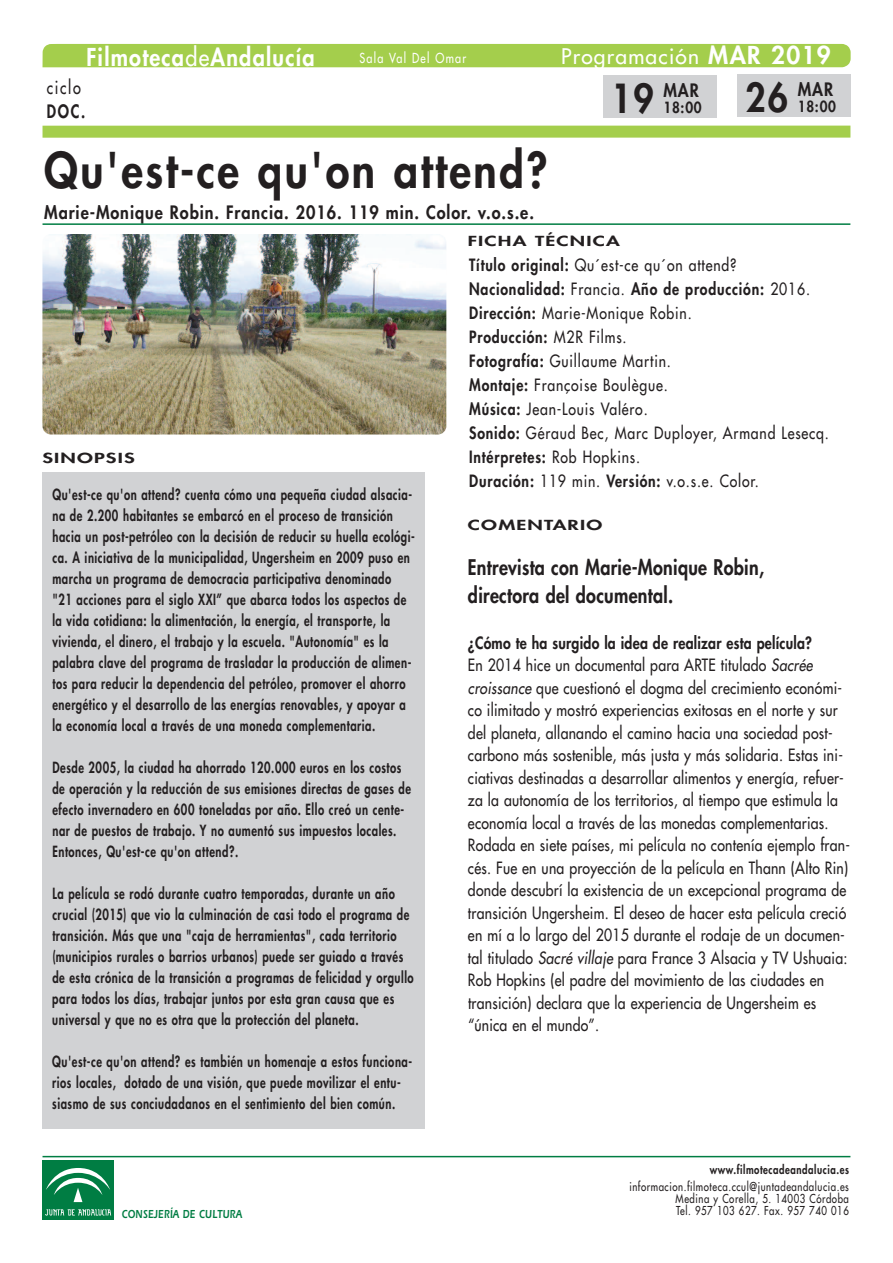
<style>
.page{position:relative;width:893px;height:1263px;background:#fff}
.page>*{position:absolute;margin:0;border:0;box-sizing:border-box;transform-origin:0 0}
.t1{font:800 48px "Futura LT";letter-spacing:.06em;color:#231f20;scale:.9 1}
.t2{font:800 39px "Futura LT";color:#231f20;scale:.9 1}
.t3{font:800 24px "Futura LT";letter-spacing:.06em;color:#fff;scale:.9 1}
.t4{font:800 21px/27.9px "Futura LT";letter-spacing:.015em;color:#231f20;scale:.85 1}
.t5{font:21px "Futura LT";letter-spacing:.06em;color:#fff}
.t6{font:800 18px "Futura LT";letter-spacing:.06em;color:#231f20;scale:.9 1}
.t7{font:18px "Futura LT";letter-spacing:.115em;color:#231f20;scale:.8 1}
.t8{font:800 18px "Futura LT";letter-spacing:.06em;color:#231f20;scale:.8 1}
.t9{font:16.5px/22.5px "Futura LT";letter-spacing:.015em;color:#231f20;scale:.85 1}
.t10{font:16.5px/24px "Futura LT";letter-spacing:.06em;color:#231f20;scale:.85 1}
.t11{font:800 15px/21px "Futura LT";letter-spacing:.045em;color:#231f20;scale:.75 1}
.t12{font:800 15px "Futura LT";letter-spacing:.045em;color:#231f20;scale:.9 1}
.t13{font:800 13.5px "Futura LT";letter-spacing:.06em;color:#231f20;scale:1.5 1}
.t14{font:13.5px "Futura LT";letter-spacing:.115em;color:#fff;scale:.8 1}
.t15{font:12px/12px "Futura LT";letter-spacing:.06em;color:#231f20;text-align:right;scale:.8 1}
.t16{font:800 12px "Futura LT";letter-spacing:.06em;color:#231f20;scale:.8 1}
.t17{font:12px "Erie Black Plain";letter-spacing:.03em;color:#007d43;scale:.75 1}
.s1{font-weight:400}
.s2{font-weight:800;font-size:24px}
.s3{font-weight:800}
.s4{font-style:italic}
</style>
<div class="page">
<img style="left:42px;top:234px;width:404px;height:200px;border-radius:9px">
<div style="left:43px;top:44px;width:808px;height:23px;background:#a4ce4c"></div>
<div style="left:43px;top:126px;width:807px;height:12px;background:#a4ce4c"></div>
<div style="left:42px;top:472px;width:383px;height:657px;background:#d1d2d4"></div>
<hr style="left:43px;top:223px;width:807px;height:2px;background:#007d43">
<hr style="left:43px;top:1156px;width:807px;height:1px;background:#007d43">
<div style="left:43px;top:1160px;width:71px;height:60px;background:#007d43"></div>
<svg style="left:45px;top:1209px;width:66px;height:6px"></svg>
<svg style="left:46px;top:1168px;width:64px;height:35px"></svg>
<div style="left:737px;top:74px;width:114px;height:43px;background:#d1d2d4"></div>
<div style="left:603px;top:75px;width:113px;height:43px;background:#d1d2d4"></div>
<h3 class="t3" style="left:86px;top:42px;width:255px">Filmoteca<span class="s1">de</span>Andalucía</h3>
<h3 class="t5" style="left:561px;top:43px;width:271px">Programación <span class="s2">MAR 2019</span></h3>
<p class="t14" style="left:359px;top:49px;width:135px">Sala Val Del Omar</p>
<p class="t7" style="left:47px;top:76px;width:44px">ciclo</p>
<p class="t8" style="left:47px;top:100px;width:49px">DOC.</p>
<h2 class="t2" style="left:611px;top:72px;width:49px">19</h2>
<p class="t6" style="left:663px;top:78px;width:41px">MAR</p>
<p class="t12" style="left:663px;top:97px;width:44px">18:00</p>
<h1 class="t1" style="left:44px;top:138px;width:561px">Qu'est-ce qu'on attend?</h1>
<p class="t6" style="left:44px;top:201px;width:546px">Marie-Monique Robin. Francia. 2016. 119 min. Color. v.o.s.e.</p>
<p class="t13" style="left:468px;top:232px;width:103px">FICHA TÉCNICA</p>
<h2 class="t2" style="left:746px;top:72px;width:49px">26</h2>
<p class="t6" style="left:798px;top:77px;width:41px">MAR</p>
<p class="t12" style="left:798px;top:96px;width:44px">18:00</p>
<p class="t13" style="left:42px;top:449px;width:63px">SINOPSIS</p>
<p class="t11" style="left:52px;top:484px;width:485px">Qu'est-ce qu'on attend? cuenta cómo una pequeña ciudad alsacia&shy;na de 2.200 habitantes se embarcó en el proceso de transición hacia un post-petróleo con la decisión de reducir su huella ecológi&shy;ca. A iniciativa de la municipalidad, Ungersheim en 2009 puso en marcha un programa de democracia participativa denominado<br>"21 acciones para el siglo XXI” que abarca todos los aspectos de la vida cotidiana: la alimentación, la energía, el transporte, la vivienda, el dinero, el trabajo y la escuela. "Autonomía" es la palabra clave del programa de trasladar la producción de alimen&shy;tos para reducir la dependencia del petróleo, promover el ahorro energético y el desarrollo de las energías renovables, y apoyar a la economía local a través de una moneda complementaria.</p>
<p class="t11" style="left:52px;top:757px;width:480px">Desde 2005, la ciudad ha ahorrado 120.000 euros en los costos de operación y la reducción de sus emisiones directas de gases de efecto invernadero en 600 toneladas por año. Ello creó un cente&shy;nar de puestos de trabajo. Y no aumentó sus impuestos locales.<br>Entonces, Qu'est-ce qu'on attend?.</p>
<p class="t11" style="left:52px;top:883px;width:483px">La película se rodó durante cuatro temporadas, durante un año crucial (2015) que vio la culminación de casi todo el programa de transición. Más que una "caja de herramientas", cada territorio (municipios rurales o barrios urbanos) puede ser guiado a través de esta crónica de la transición a programas de felicidad y orgullo para todos los días, trabajar juntos por esta gran causa que es universal y que no es otra que la protección del planeta.</p>
<p class="t11" style="left:52px;top:1051px;width:481px">Qu'est-ce qu'on attend? es también un homenaje a estos funciona&shy;rios locales, dotado de una visión, que puede movilizar el entu&shy;siasmo de sus conciudadanos en el sentimiento del bien común.</p>
<p class="t10" style="left:469px;top:253px;width:425px"><span class="s3">Título original:</span> Qu´est-ce qu´on attend?<br><span class="s3">Nacionalidad:</span> Francia. <span class="s3">Año de producción:</span> 2016.<br><span class="s3">Dirección:</span> Marie-Monique Robin.<br><span class="s3">Producción:</span> M2R Films.<br><span class="s3">Fotografía:</span> Guillaume Martin.<br><span class="s3">Montaje:</span> Françoise Boulègue.<br><span class="s3">Música:</span> Jean-Louis Valéro.<br><span class="s3">Sonido:</span> Géraud Bec, Marc Duployer, Armand Lesecq.<br><span class="s3">Intérpretes:</span> Rob Hopkins.<br><span class="s3">Duración:</span> 119 min. <span class="s3">Versión:</span> v.o.s.e. Color.</p>
<p class="t13" style="left:468px;top:516px;width:91px">COMENTARIO</p>
<h3 class="t4" style="left:468px;top:553px;width:350px">Entrevista con Marie-Monique Robin, directora del documental.</h3>
<p class="t9" style="left:468px;top:631px;width:451px"><span class="s3">¿Cómo te ha surgido la idea de realizar esta película?<br></span>En 2014 hice un documental para ARTE titulado <span class="s4">Sacrée croissance</span> que cuestionó el dogma del crecimiento económi&shy;co ilimitado y mostró experiencias exitosas en el norte y sur del planeta, allanando el camino hacia una sociedad post&shy;carbono más sostenible, más justa y más solidaria. Estas ini&shy;ciativas destinadas a desarrollar alimentos y energía, refuer&shy;za la autonomía de los territorios, al tiempo que estimula la economía local a través de las monedas complementarias.<br>Rodada en siete países, mi película no contenía ejemplo fran&shy;cés. Fue en una proyección de la película en Thann (Alto Rin) donde descubrí la existencia de un excepcional programa de transición Ungersheim. El deseo de hacer esta película creció en mí a lo largo del 2015 durante el rodaje de un documen&shy;tal titulado <span class="s4">Sacré villaje</span> para France 3 Alsacia y TV Ushuaia:<br>Rob Hopkins (el padre del movimiento de las ciudades en transición) declara que la experiencia de Ungersheim es “única en el mundo”.</p>
<p class="t16" style="left:710px;top:1162px;width:176px">www.filmotecadeandalucia.es</p>
<p class="t15" style="left:629px;top:1180px;width:276px">informacion.filmoteca.ccul@juntadeandalucia.es<br>Medina y Corella, 5. 14003 Córdoba</p>
<p class="t17" style="left:122px;top:1206px;width:162px">CONSEJERÍA DE CULTURA</p>
<p class="t15" style="left:676px;top:1204px;width:217px">Tel. 957 103 627. Fax. 957 740 016</p>
</div>
